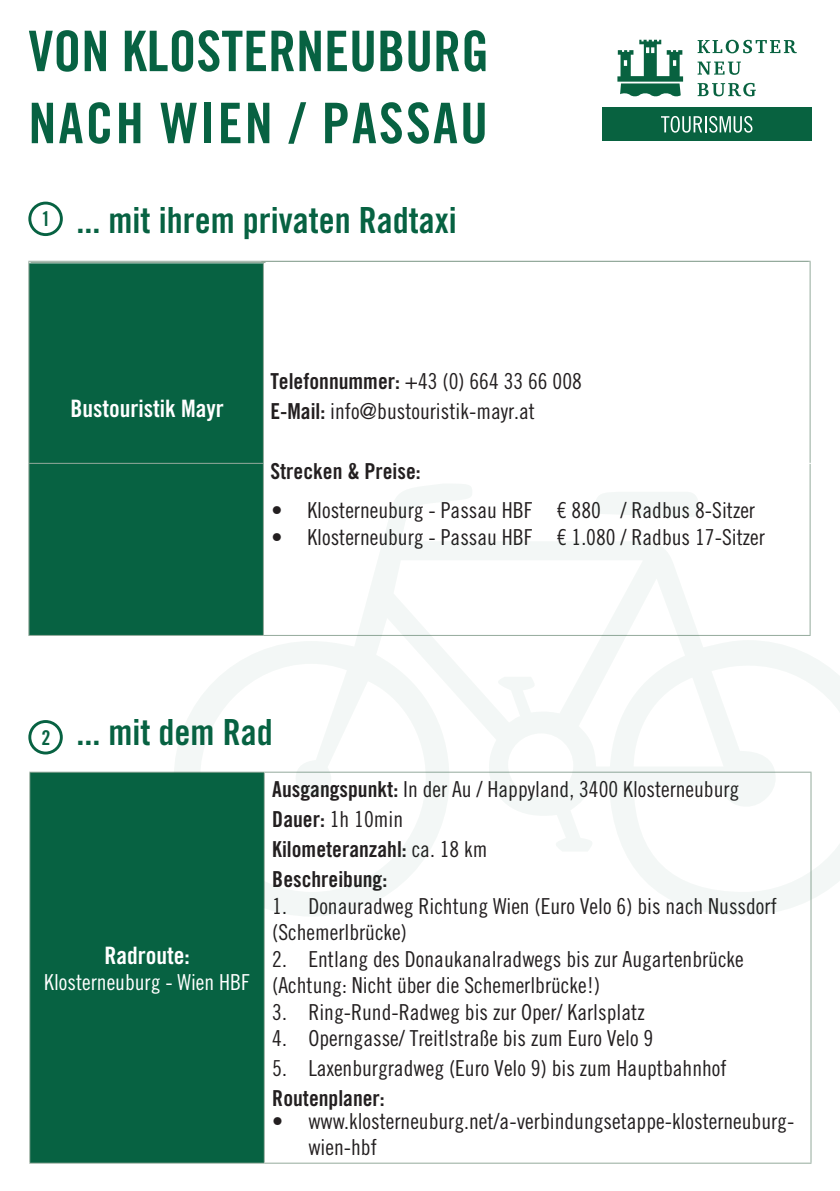
<style>
.page{position:relative;width:840px;height:1191px;background:#fff}
.page>*{position:absolute;margin:0;border:0;box-sizing:border-box;transform-origin:0 0}
.t1{font:56px/72px "Trade Gothic Bold Cond Twenty";color:#076242}
.t2{font:36px "Trade Gothic Bold Cond Twenty";color:#076242}
.t3{font:24px "Trade Gothic Bold Cond Twenty";color:#fff}
.t4{font:22px/26.4px "Trade Gothic Cond Eighteen";color:#231f20}
.t5{font:22px/30px "Trade Gothic Bold Cond Twenty";color:#231f20}
.t6{font:22px "Trade Gothic Cond Eighteen";color:#fff}
.s1{font-family:"Trade Gothic Bold Cond Twenty"}
.s2{font-size:20.4px}
.s3{font-family:"Trade Gothic Cond Eighteen"}
</style>
<div class="page">
<svg style="left:29px;top:263px;width:234px;height:372px;background:#0c6445"></svg>
<hr style="left:28px;top:261px;width:235px;height:1px;background:#94aa9c">
<hr style="left:28px;top:262px;width:1px;height:201px;background:#94aa9c">
<hr style="left:263px;top:261px;width:547px;height:1px;background:#94aa9c">
<hr style="left:263px;top:262px;width:1px;height:201px;background:#94aa9c">
<hr style="left:809px;top:262px;width:1px;height:201px;background:#94aa9c">
<hr style="left:30px;top:262px;width:235px;height:1px;background:#94aa9c">
<hr style="left:28px;top:464px;width:1px;height:171px;background:#94aa9c">
<hr style="left:263px;top:464px;width:1px;height:171px;background:#94aa9c">
<hr style="left:809px;top:464px;width:1px;height:171px;background:#94aa9c">
<hr style="left:28px;top:635px;width:235px;height:1px;background:#94aa9c">
<div style="left:602px;top:108px;width:209px;height:33px;background:#086240"></div>
<svg style="left:661px;top:116px;width:91px;height:17px"></svg>
<svg style="left:617px;top:40px;width:65px;height:57px"></svg>
<svg style="left:697px;top:83px;width:58px;height:13px"></svg>
<svg style="left:697px;top:62px;width:43px;height:13px"></svg>
<svg style="left:697px;top:40px;width:99px;height:13px"></svg>
<div style="left:28px;top:202px;width:35px;height:34px;border:3px solid #076242;border-radius:50%"></div>
<div style="left:28px;top:720px;width:35px;height:34px;border:3px solid #076242;border-radius:50%"></div>
<div style="left:30px;top:772px;width:234px;height:391px;background:#076242"></div>
<hr style="left:29px;top:771px;width:235px;height:1px;background:#94aa9c">
<hr style="left:29px;top:772px;width:1px;height:390px;background:#94aa9c">
<hr style="left:264px;top:772px;width:1px;height:390px;background:#94aa9c">
<hr style="left:810px;top:772px;width:1px;height:390px;background:#94aa9c">
<hr style="left:29px;top:1162px;width:235px;height:1px;background:#94aa9c">
<hr style="left:264px;top:1162px;width:547px;height:1px;background:#94aa9c">
<svg style="left:173px;top:483px;width:666px;height:433px"></svg>
<hr style="left:28px;top:463px;width:235px;height:1px;background:#94aa9c">
<h1 class="t1" style="left:28px;top:15px;width:462px">VON KLOSTERNEUBURG<br>NACH WIEN / PASSAU</h1>
<h2 class="t2" style="left:41px;top:198px;width:416px"><sup>1</sup> ... mit ihrem privaten Radtaxi</h2>
<p class="t3" style="left:70px;top:394px;width:155px">Bustouristik Mayr</p>
<p class="t4" style="left:270px;top:366px;width:313px;line-height:30px"><span class="s1">Telefonnummer:</span> +43 (0) 664 33 66 008<br><span class="s1">E-Mail:</span> info@bustouristik-mayr.at</p>
<p class="t5" style="left:270px;top:456px;width:152px">Strecken &amp; Preise:</p>
<p class="t4" style="left:271px;top:497px;width:485px">• Klosterneuburg - Passau HBF € 880 / Radbus 8-Sitzer</p>
<p class="t4" style="left:271px;top:523px;width:494px">• Klosterneuburg - Passau HBF € 1.080 / Radbus 17-Sitzer</p>
<h2 class="t2" style="left:41px;top:710px;width:232px"><span class="s2">2</span> ... mit dem Rad</h2>
<p class="t3" style="left:104px;top:940px;width:87px">Radroute:</p>
<p class="t6" style="left:44px;top:969px;width:207px">Klosterneuburg - Wien HBF</p>
<p class="t4" style="left:272px;top:774px;width:468px;line-height:30px"><span class="s1">Ausgangspunkt:</span> In der Au / Happyland, 3400 Klosterneuburg<br><span class="s1">Dauer:</span> 1h 10min</p>
<p class="t5" style="left:272px;top:834px;width:216px">Kilometeranzahl: <span class="s3">ca. 18 km<br></span>Beschreibung:</p>
<p class="t4" style="left:272px;top:892px;width:505px">1. Donauradweg Richtung Wien (Euro Velo 6) bis nach Nussdorf (Schemerlbrücke)</p>
<p class="t4" style="left:272px;top:945px;width:472px">2. Entlang des Donaukanalradwegs bis zur Augartenbrücke (Achtung: Nicht über die Schemerlbrücke!)</p>
<p class="t4" style="left:272px;top:998px;width:373px">3. Ring-Rund-Radweg bis zur Oper/ Karlsplatz</p>
<p class="t4" style="left:272px;top:1024px;width:382px">4. Operngasse/ Treitlstraße bis zum Euro Velo 9</p>
<p class="t4" style="left:272px;top:1055px;width:455px">5. Laxenburgradweg (Euro Velo 9) bis zum Hauptbahnhof</p>
<p class="t5" style="left:272px;top:1083px;width:114px">Routenplaner:</p>
<p class="t4" style="left:308px;top:1107px;width:487px;text-indent:-36px">• www.klosterneuburg.net/a-verbindungsetappe-klosterneuburg&shy;wien-hbf</p>
</div>
